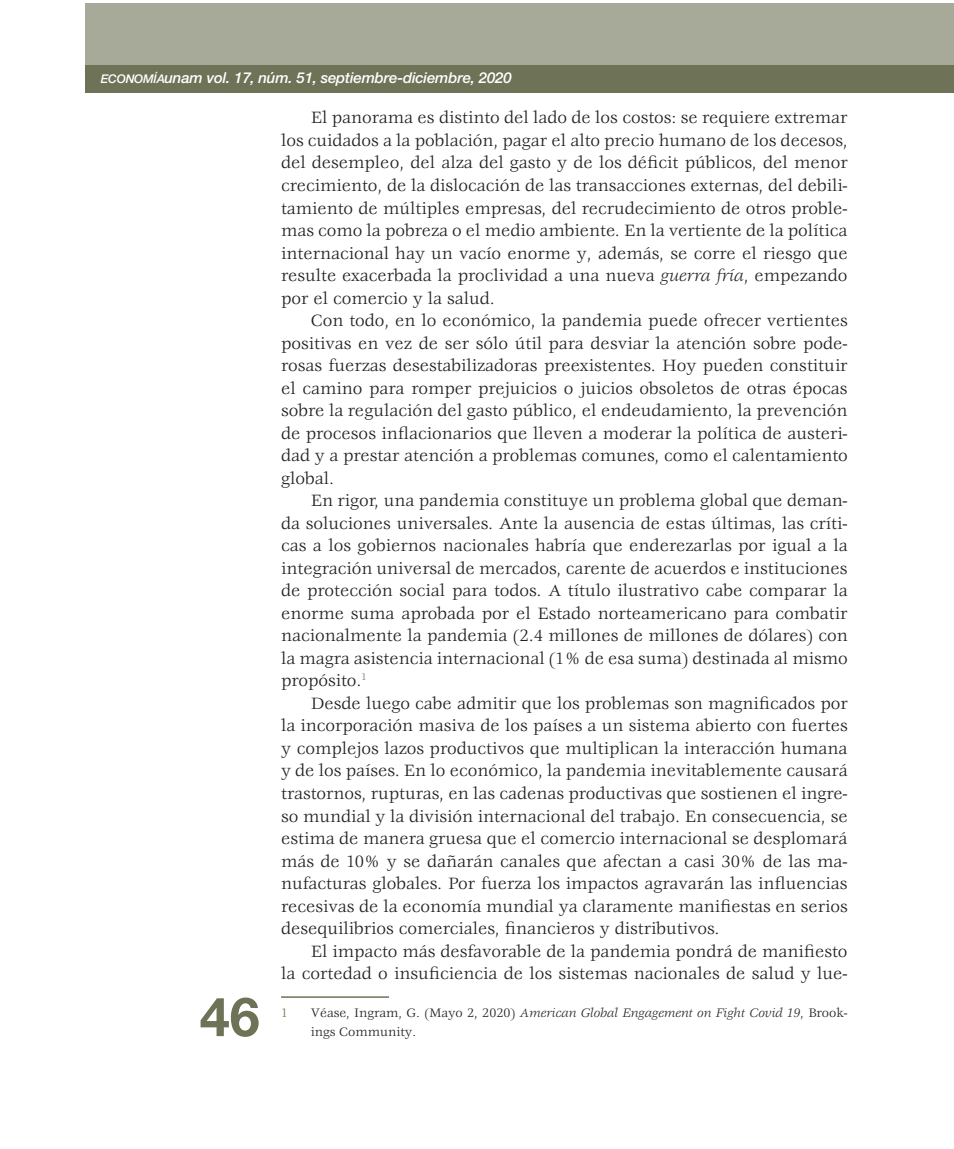
<style>
.page{position:relative;width:954px;height:1149px;background:#fff}
.page>*{position:absolute;margin:0;border:0;box-sizing:border-box;transform-origin:0 0}
.t1{font:700 54px "Helvetica Neue LT Std";color:#6e7256}
.t2{font:18px/22.5px "Veljovic";color:#231f20;text-align:justify}
.t3{font:italic 500 15px "Helvetica Neue LT Std";letter-spacing:-.01em;color:#fff}
.t4{font:13.5px/19.5px "Veljovic";color:#231f20}
.t5{font:13.5px "Veljovic";color:#6e7256}
.s1{font-family:"Helvetica Neue LT Std Md It SC800";font-weight:400;font-style:normal;font-size:12px}
.s2{font-style:italic}
</style>
<div class="page">
<div style="left:85px;top:3px;width:869px;height:67px;background:#a8aa99"></div>
<div style="left:85px;top:66px;width:869px;height:27px;background:#6e7256"></div>
<hr style="left:281px;top:996px;width:108px;height:1px;background:#6e7256">
<p class="t3" style="left:101px;top:69px;width:412px"><span class="s1">ECONOMÍA</span>unam vol. 17, núm. 51, septiembre-diciembre, 2020</p>
<p class="t2" style="left:281px;top:107px;width:568px;text-indent:30px">El panorama es distinto del lado de los costos: se requiere extremar los cuidados a la población, pagar el alto precio humano de los decesos, del desempleo, del alza del gasto y de los déficit públicos, del menor crecimiento, de la dislocación de las transacciones externas, del debili&shy;tamiento de múltiples empresas, del recrudecimiento de otros proble&shy;mas como la pobreza o el medio ambiente. En la vertiente de la política internacional hay un vacío enorme y, además, se corre el riesgo que resulte exacerbada la proclividad a una nueva <span class="s2">guerra fría</span>, empezando por el comercio y la salud.</p>
<p class="t2" style="left:281px;top:310px;width:568px;text-indent:30px">Con todo, en lo económico, la pandemia puede ofrecer vertientes positivas en vez de ser sólo útil para desviar la atención sobre pode&shy;rosas fuerzas desestabilizadoras preexistentes. Hoy pueden constituir el camino para romper prejuicios o juicios obsoletos de otras épocas sobre la regulación del gasto público, el endeudamiento, la prevención de procesos inflacionarios que lleven a moderar la política de austeri&shy;dad y a prestar atención a problemas comunes, como el calentamiento global.</p>
<p class="t2" style="left:281px;top:490px;width:568px;text-indent:30px">En rigor, una pandemia constituye un problema global que deman&shy;da soluciones universales. Ante la ausencia de estas últimas, las críti&shy;cas a los gobiernos nacionales habría que enderezarlas por igual a la integración universal de mercados, carente de acuerdos e instituciones de protección social para todos. A título ilustrativo cabe comparar la enorme suma aprobada por el Estado norteamericano para combatir nacionalmente la pandemia (2.4 millones de millones de dólares) con la magra asistencia internacional (1% de esa suma) destinada al mismo propósito.<sup>1</sup></p>
<p class="t2" style="left:281px;top:692px;width:568px;text-indent:30px">Desde luego cabe admitir que los problemas son magnificados por la incorporación masiva de los países a un sistema abierto con fuertes y complejos lazos productivos que multiplican la interacción humana y de los países. En lo económico, la pandemia inevitablemente causará trastornos, rupturas, en las cadenas productivas que sostienen el ingre&shy;so mundial y la división internacional del trabajo. En consecuencia, se estima de manera gruesa que el comercio internacional se desplomará más de 10% y se dañarán canales que afectan a casi 30% de las ma&shy;nufacturas globales. Por fuerza los impactos agravarán las influencias recesivas de la economía mundial ya claramente manifiestas en serios desequilibrios comerciales, financieros y distributivos.</p>
<p class="t2" style="left:281px;top:940px;width:568px;text-align:right">El impacto más desfavorable de la pandemia pondrá de manifiesto<br>la cortedad o insuficiencia de los sistemas nacionales de salud y lue-</p>
<p class="t5" style="left:281px;top:1004px;width:9px">1</p>
<p class="t4" style="left:311px;top:1002px;width:538px">Véase, Ingram, G. (Mayo 2, 2020) <span class="s2">American Global Engagement on Fight Covid 19</span>, Brook&shy;ings Community.</p>
<h1 class="t1" style="left:200px;top:983px;width:62px">46</h1>
</div>
